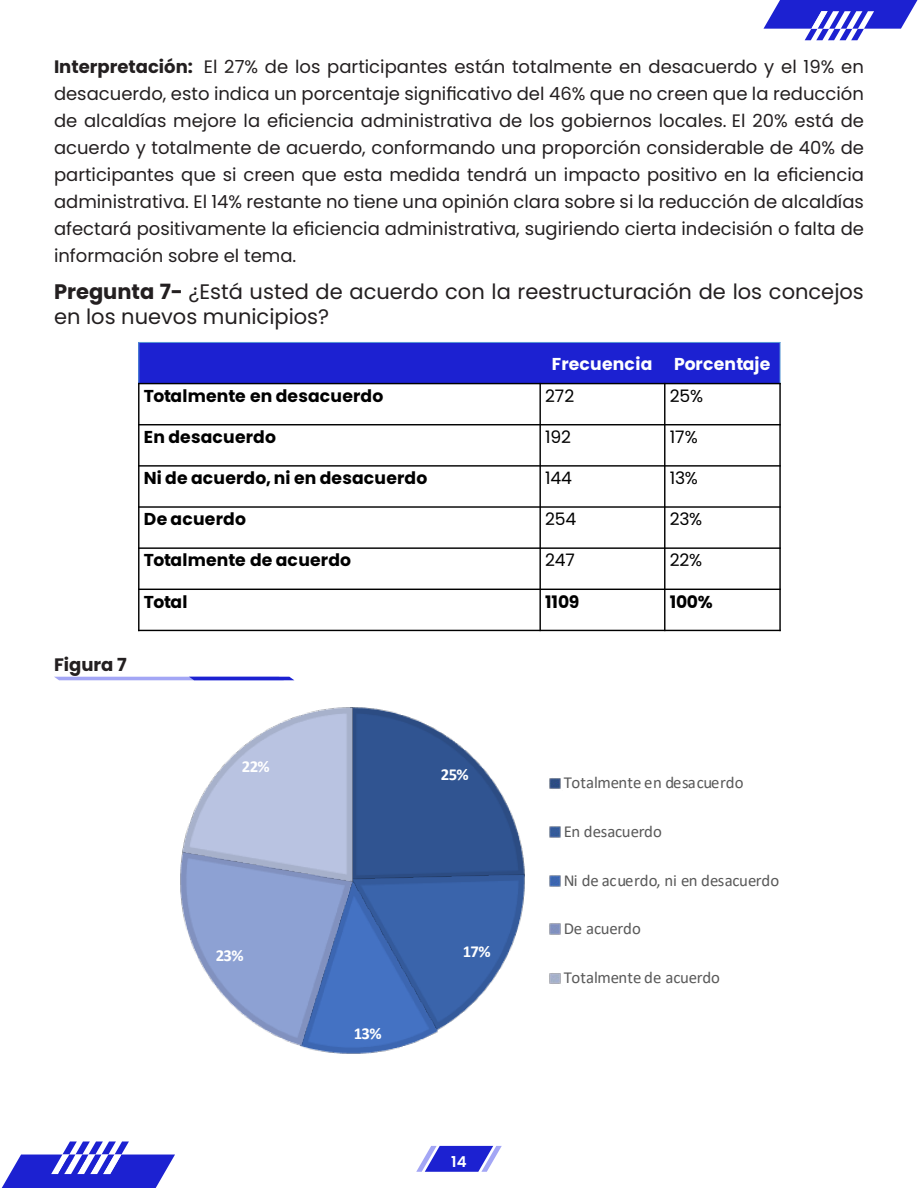
<style>
.page{position:relative;width:918px;height:1188px;background:#fff}
.page>*{position:absolute;margin:0;border:0;box-sizing:border-box;transform-origin:0 0}
.t1{font:21px/25.2px "Poppins";color:#231f20}
.t2{font:18px/27px "Poppins";color:#231f20;text-align:justify}
.t3{font:700 18px "Poppins";color:#231f20}
.t4{font:700 17.25px "Poppins";letter-spacing:.01em;color:#000}
.t5{font:17.25px "Poppins";letter-spacing:-.01em;color:#000}
.t6{font:700 17.25px "Poppins";letter-spacing:.01em;color:#fff}
.t7{font:16.8px "Calibri";letter-spacing:-.01em;color:#595959}
.t8{font:700 16.8px "Calibri";letter-spacing:-.04em;color:#fff}
.t9{font:600 15px "Poppins";color:#fff}
.s1{font-weight:700}
</style>
<div class="page">
<svg style="left:2px;top:1142px;width:173px;height:46px"></svg>
<svg style="left:764px;top:0;width:154px;height:40px"></svg>
<svg style="left:416px;top:1146px;width:86px;height:26px"></svg>
<div style="left:139px;top:342px;width:401px;height:42px;background:#1c21d1"></div>
<div style="left:540px;top:342px;width:125px;height:42px;background:#1c21d1"></div>
<div style="left:665px;top:342px;width:115px;height:42px;background:#1c21d1"></div>
<hr style="left:539px;top:383px;width:2px;height:248px;background:#000">
<hr style="left:664px;top:383px;width:1px;height:248px;background:#000">
<hr style="left:138px;top:383px;width:643px;height:1px;background:#000">
<hr style="left:138px;top:424px;width:643px;height:1px;background:#000">
<hr style="left:138px;top:465px;width:643px;height:2px;background:#000">
<hr style="left:138px;top:506px;width:643px;height:2px;background:#000">
<hr style="left:138px;top:547px;width:643px;height:2px;background:#000">
<hr style="left:138px;top:589px;width:643px;height:1px;background:#000">
<hr style="left:138px;top:342px;width:1px;height:41px;background:#5b9bd5">
<hr style="left:138px;top:383px;width:2px;height:248px;background:#000">
<hr style="left:780px;top:342px;width:1px;height:41px;background:#5b9bd5">
<hr style="left:779px;top:383px;width:2px;height:248px;background:#000">
<hr style="left:138px;top:342px;width:642px;height:1px;background:#5b9bd5">
<hr style="left:138px;top:630px;width:643px;height:1px;background:#000">
<img style="left:355px;top:707px;width:170px;height:166px">
<img style="left:355px;top:873px;width:170px;height:157px">
<img style="left:303px;top:878px;width:136px;height:176px">
<img style="left:180px;top:884px;width:175px;height:163px">
<img style="left:180px;top:707px;width:175px;height:177px">
<img style="left:549px;top:778px;width:12px;height:11px">
<img style="left:549px;top:826px;width:12px;height:12px">
<img style="left:549px;top:875px;width:12px;height:12px">
<img style="left:549px;top:923px;width:12px;height:12px">
<img style="left:549px;top:973px;width:12px;height:11px">
<svg style="left:54px;top:677px;width:240px;height:3px"></svg>
<p class="t2" style="left:54px;top:53px;width:812px"><span class="s1">Interpretación:</span> El 27% de los participantes están totalmente en desacuerdo y el 19% en desacuerdo, esto indica un porcentaje significativo del 46% que no creen que la reducción de alcaldías mejore la eficiencia administrativa de los gobiernos locales. El 20% está de acuerdo y totalmente de acuerdo, conformando una proporción considerable de 40% de participantes que si creen que esta medida tendrá un impacto positivo en la eficiencia administrativa. El 14% restante no tiene una opinión clara sobre si la reducción de alcaldías afectará positivamente la eficiencia administrativa, sugiriendo cierta indecisión o falta de información sobre el tema.</p>
<p class="t1" style="left:54px;top:279px;width:811px"><span class="s1">Pregunta 7-</span> ¿Está usted de acuerdo con la reestructuración de los concejos en los nuevos municipios?</p>
<p class="t6" style="left:552px;top:354px;width:102px">Frecuencia</p>
<p class="t6" style="left:674px;top:354px;width:98px">Porcentaje</p>
<p class="t4" style="left:144px;top:386px;width:241px">Totalmente en desacuerdo</p>
<p class="t5" style="left:545px;top:386px;width:31px">272</p>
<p class="t5" style="left:670px;top:386px;width:35px">25%</p>
<p class="t4" style="left:144px;top:427px;width:134px">En desacuerdo</p>
<p class="t5" style="left:545px;top:427px;width:27px">192</p>
<p class="t5" style="left:670px;top:427px;width:30px">17%</p>
<p class="t4" style="left:144px;top:468px;width:285px">Ni de acuerdo,ni en desacuerdo</p>
<p class="t5" style="left:545px;top:468px;width:28px">144</p>
<p class="t5" style="left:670px;top:468px;width:30px">13%</p>
<p class="t4" style="left:144px;top:509px;width:104px">De acuerdo</p>
<p class="t5" style="left:545px;top:509px;width:33px">254</p>
<p class="t5" style="left:670px;top:509px;width:34px">23%</p>
<p class="t4" style="left:144px;top:550px;width:209px">Totalmente de acuerdo</p>
<p class="t5" style="left:545px;top:550px;width:31px">247</p>
<p class="t5" style="left:670px;top:550px;width:34px">22%</p>
<p class="t4" style="left:144px;top:592px;width:45px">Total</p>
<p class="t4" style="left:545px;top:592px;width:36px">1109</p>
<p class="t4" style="left:670px;top:592px;width:44px">100%</p>
<p class="t3" style="left:54px;top:654px;width:74px">Figura 7</p>
<p class="t8" style="left:242px;top:755px;width:29px">22%</p>
<p class="t8" style="left:216px;top:944px;width:29px">23%</p>
<p class="t8" style="left:441px;top:763px;width:29px">25%</p>
<p class="t8" style="left:354px;top:1021px;width:29px">13%</p>
<p class="t8" style="left:463px;top:940px;width:29px">17%</p>
<p class="t9" style="left:451px;top:1153px;width:17px">14</p>
<p class="t7" style="left:564px;top:771px;width:181px">Totalmente en desacuerdo</p>
<p class="t7" style="left:564px;top:820px;width:100px">En desacuerdo</p>
<p class="t7" style="left:564px;top:868px;width:217px">Ni de acuerdo, ni en desacuerdo</p>
<p class="t7" style="left:564px;top:917px;width:79px">De acuerdo</p>
<p class="t7" style="left:564px;top:966px;width:158px">Totalmente de acuerdo</p>
</div>
